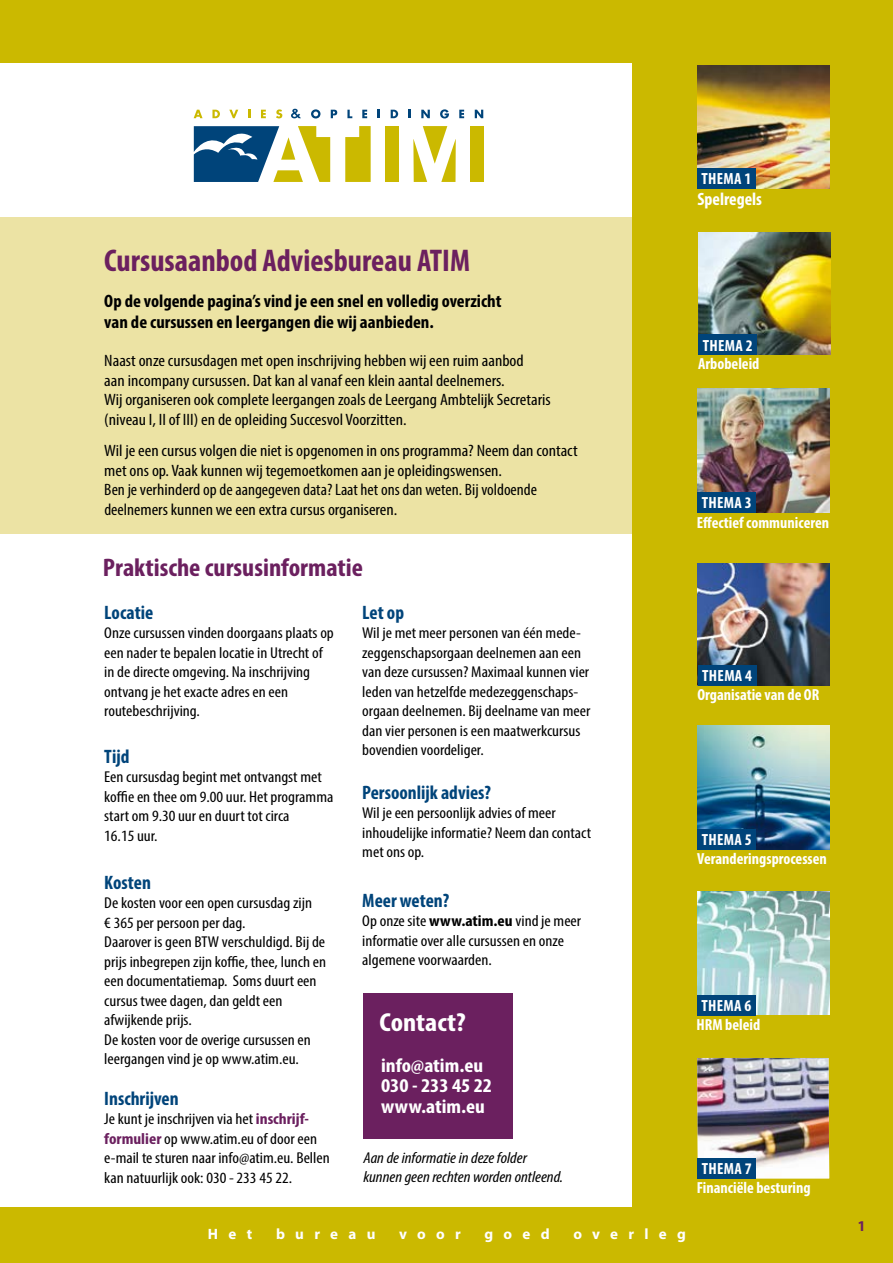
<style>
.page{position:relative;width:893px;height:1263px;background:#fff}
.page>*{position:absolute;margin:0;border:0;box-sizing:border-box;transform-origin:0 0}
.t1{font:700 condensed 31.5px "Myriad Pro";color:#6b205f}
.t2{font:700 condensed 26.1px "Myriad Pro";color:#fff;scale:1.1 1}
.t3{font:700 condensed 25.5px "Myriad Pro";color:#6b205f;scale:1.05 1}
.t4{font:700 condensed 19.65px/20.4px "Myriad Pro";color:#fff;scale:1.1 1}
.t5{font:700 condensed 19.5px "Myriad Pro";color:#00447a}
.t6{font:700 condensed 18px/21px "Myriad Pro";color:#000;scale:1.04 1}
.t7{font:700 condensed 17.85px "Myriad Pro";color:#fff}
.t8{font:condensed 16.5px/19.5px "Myriad Pro";color:#000;scale:1.1 1}
.t9{font:700 condensed 16.2px "Myriad Pro";letter-spacing:.02em;color:#fff}
.t10{font:700 condensed 16.05px "Myriad Pro";color:#fff}
.t11{font:condensed 15.75px/19.5px "Myriad Pro";color:#000;scale:1.1 1}
.t12{font:italic condensed 15.75px/19.5px "Myriad Pro";color:#000;scale:1.1 1}
.t13{font:700 15px "Myriad";letter-spacing:.69em;color:#fff}
.t14{font:700 15px "Myriad";color:#6b205f}
.t15{font:13.5px "Myriad";color:#fff}
.s1{font-weight:700;color:#6b205f}
.s2{font-weight:700}
</style>
<div class="page">
<div style="left:632px;top:19px;width:261px;height:1244px;background:#cbb900"></div>
<img style="left:697px;top:66px;width:132px;height:123px">
<div style="left:697px;top:169px;width:59px;height:20px;background:#00447a"></div>
<img style="left:698px;top:563px;width:132px;height:122px">
<div style="left:698px;top:665px;width:58px;height:20px;background:#00447a"></div>
<img style="left:697px;top:726px;width:132px;height:123px">
<div style="left:697px;top:829px;width:59px;height:20px;background:#00447a"></div>
<img style="left:697px;top:892px;width:132px;height:122px">
<div style="left:697px;top:995px;width:59px;height:20px;background:#00447a"></div>
<svg style="left:697px;top:1178px;width:132px;height:1px"></svg>
<img style="left:697px;top:1058px;width:132px;height:120px">
<div style="left:697px;top:1158px;width:59px;height:20px;background:#00447a"></div>
<div style="left:0;top:0;width:893px;height:63px;background:#cbb900"></div>
<svg style="left:194px;top:110px;width:9px;height:8px"></svg>
<svg style="left:212px;top:110px;width:8px;height:8px"></svg>
<svg style="left:229px;top:110px;width:9px;height:8px"></svg>
<svg style="left:248px;top:110px;width:2px;height:8px"></svg>
<svg style="left:261px;top:110px;width:5px;height:8px"></svg>
<svg style="left:276px;top:109px;width:6px;height:9px"></svg>
<svg style="left:311px;top:109px;width:9px;height:9px"></svg>
<svg style="left:331px;top:110px;width:6px;height:8px"></svg>
<svg style="left:347px;top:110px;width:5px;height:8px"></svg>
<svg style="left:362px;top:110px;width:5px;height:8px"></svg>
<svg style="left:378px;top:110px;width:2px;height:8px"></svg>
<svg style="left:391px;top:110px;width:7px;height:8px"></svg>
<svg style="left:408px;top:110px;width:3px;height:8px"></svg>
<svg style="left:421px;top:110px;width:9px;height:8px"></svg>
<svg style="left:440px;top:109px;width:9px;height:9px"></svg>
<svg style="left:459px;top:110px;width:5px;height:8px"></svg>
<svg style="left:475px;top:110px;width:8px;height:8px"></svg>
<div style="left:386px;top:126px;width:13px;height:56px;background:#cbb900"></div>
<svg style="left:345px;top:126px;width:26px;height:56px"></svg>
<svg style="left:413px;top:126px;width:43px;height:56px"></svg>
<div style="left:470px;top:126px;width:13px;height:56px;background:#cbb900"></div>
<svg style="left:194px;top:126px;width:136px;height:56px"></svg>
<svg style="left:291px;top:109px;width:10px;height:9px"></svg>
<div style="left:362px;top:993px;width:150px;height:146px;background:#6b205f"></div>
<img style="left:698px;top:232px;width:132px;height:123px">
<div style="left:698px;top:335px;width:59px;height:20px;background:#00447a"></div>
<div style="left:0;top:218px;width:631px;height:316px;background:#ece3a4"></div>
<img style="left:697px;top:389px;width:132px;height:124px">
<div style="left:697px;top:493px;width:59px;height:20px;background:#00447a"></div>
<div style="left:0;top:1207px;width:893px;height:56px;background:#cbb900"></div>
<p class="t9" style="left:702px;top:169px;width:51px">THEMA 1</p>
<p class="t7" style="left:697px;top:188px;width:66px">Spelregels</p>
<h1 class="t1" style="left:104px;top:241px;width:367px">Cursusaanbod Adviesbureau ATIM</h1>
<p class="t6" style="left:104px;top:290px;width:383px">Op de volgende pagina’s vind je een snel en volledig overzicht van de cursussen en leergangen die wij aanbieden.</p>
<p class="t8" style="left:104px;top:351px;width:407px">Naast onze cursusdagen met open inschrijving hebben wij een ruim aanbod<br>aan incompany cursussen. Dat kan al vanaf een klein aantal deelnemers.<br>Wij organiseren ook complete leergangen zoals de Leergang Ambtelijk Secretaris (niveau I, II of III) en de opleiding Succesvol Voorzitten.</p>
<p class="t8" style="left:104px;top:441px;width:432px">Wil je een cursus volgen die niet is opgenomen in ons programma? Neem dan contact met ons op. Vaak kunnen wij tegemoetkomen aan je opleidingswensen.<br>Ben je verhinderd op de aangegeven data? Laat het ons dan weten. Bij voldoende deelnemers kunnen we een extra cursus organiseren.</p>
<h3 class="t3" style="left:103px;top:551px;width:249px">Praktische cursusinformatie</h3>
<p class="t5" style="left:104px;top:600px;width:50px">Locatie</p>
<p class="t11" style="left:104px;top:623px;width:210px">Onze cursussen vinden doorgaans plaats op een nader te bepalen locatie in Utrecht of in de directe omgeving. Na inschrijving ontvang je het exacte adres en een routebeschrijving.</p>
<p class="t5" style="left:104px;top:744px;width:27px">Tijd</p>
<p class="t11" style="left:104px;top:767px;width:210px">Een cursusdag begint met ontvangst met koffie en thee om 9.00 uur. Het programma start om 9.30 uur en duurt tot circa<br>16.15 uur.</p>
<p class="t5" style="left:104px;top:870px;width:48px">Kosten</p>
<p class="t11" style="left:104px;top:893px;width:203px">De kosten voor een open cursusdag zijn<br>€ 365 per persoon per dag.<br>Daarover is geen BTW verschuldigd. Bij de prijs inbegrepen zijn koffie, thee, lunch en een documentatiemap. Soms duurt een cursus twee dagen, dan geldt een afwijkende prijs.<br>De kosten voor de overige cursussen en leergangen vind je op www.atim.eu.</p>
<p class="t5" style="left:104px;top:1086px;width:76px">Inschrijven</p>
<p class="t11" style="left:104px;top:1109px;width:207px">Je kunt je inschrijven via het <span class="s1">inschrijf&shy;formulier</span> op www.atim.eu of door een e-mail te sturen naar info@atim.eu. Bellen kan natuurlijk ook: 030 - 233 45 22.</p>
<p class="t5" style="left:362px;top:600px;width:43px">Let op</p>
<p class="t11" style="left:362px;top:623px;width:209px">Wil je met meer personen van één mede&shy;zeggenschapsorgaan deelnemen aan een van deze cursussen? Maximaal kunnen vier leden van hetzelfde medezeggenschaps&shy;orgaan deelnemen. Bij deelname van meer dan vier personen is een maatwerkcursus bovendien voordeliger.</p>
<p class="t5" style="left:362px;top:780px;width:130px">Persoonlijk advies?</p>
<p class="t11" style="left:362px;top:803px;width:209px">Wil je een persoonlijk advies of meer inhoudelijke informatie? Neem dan contact met ons op.</p>
<p class="t5" style="left:362px;top:888px;width:89px">Meer weten?</p>
<p class="t11" style="left:362px;top:911px;width:200px">Op onze site <span class="s2">www.atim.eu</span> vind je meer informatie over alle cursussen en onze algemene voorwaarden.</p>
<h2 class="t2" style="left:380px;top:1006px;width:80px">Contact?</h2>
<p class="t4" style="left:381px;top:1054px;width:103px">info@atim.eu<br>030 - 233 45 22 www.atim.eu</p>
<p class="t12" style="left:363px;top:1148px;width:183px">Aan de informatie in deze folder kunnen geen rechten worden ontleend.</p>
<p class="t9" style="left:703px;top:335px;width:51px">THEMA 2</p>
<p class="t10" style="left:698px;top:353px;width:63px">Arbobeleid</p>
<p class="t9" style="left:702px;top:493px;width:51px">THEMA 3</p>
<p class="t10" style="left:697px;top:512px;width:134px">Effectief communiceren</p>
<p class="t9" style="left:702px;top:665px;width:51px">THEMA 4</p>
<p class="t10" style="left:697px;top:684px;width:123px">Organisatie van de OR</p>
<p class="t9" style="left:702px;top:829px;width:51px">THEMA 5</p>
<p class="t10" style="left:697px;top:848px;width:131px">Veranderingsprocessen</p>
<p class="t9" style="left:702px;top:995px;width:51px">THEMA 6</p>
<p class="t10" style="left:696px;top:1014px;width:65px">HRM beleid</p>
<p class="t9" style="left:702px;top:1158px;width:51px">THEMA 7</p>
<p class="t10" style="left:697px;top:1178px;width:116px">Financiële besturing</p>
<p class="t15" style="left:789px;top:1185px;width:8px">1</p>
<p class="t13" style="left:208px;top:1226px;width:46px">Het</p>
<p class="t13" style="left:276px;top:1226px;width:101px">bureau</p>
<p class="t13" style="left:399px;top:1226px;width:63px">voor</p>
<p class="t13" style="left:484px;top:1226px;width:67px">goed</p>
<p class="t13" style="left:573px;top:1226px;width:114px">overleg</p>
<p class="t14" style="left:857px;top:1218px;width:10px">1</p>
</div>
